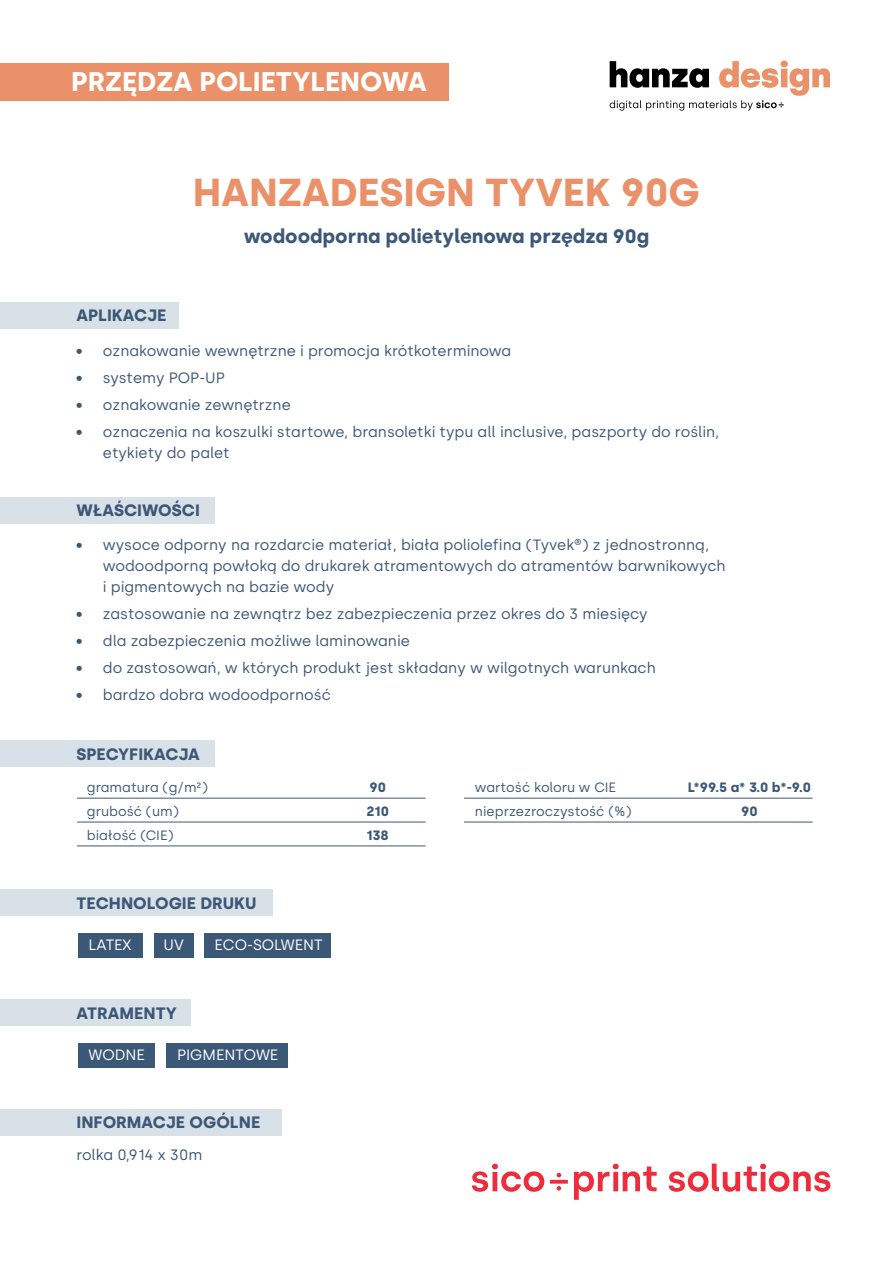
<style>
.page{position:relative;width:893px;height:1263px;background:#fff}
.page>*{position:absolute;margin:0;border:0;box-sizing:border-box;transform-origin:0 0}
.t1{font:700 39px "Silka";color:#eb9169}
.t2{font:700 27px "Silka";color:#fff}
.t3{font:700 19.5px "Silka";color:#3c5877}
.t4{font:700 16.5px "Silka";color:#3c5877}
.t5{font:15px/21px "Silka";color:#3c5877}
.t6{font:15px "Silka";color:#fff}
.t7{font:13.5px/24px "Silka";color:#3c5877}
.t8{font:700 13.5px/24px "Silka";color:#3c5877}
</style>
<div class="page">
<div style="left:0;top:303px;width:178px;height:26px;background:#d9e1e8"></div>
<div style="left:0;top:740px;width:215px;height:26px;background:#d9e1e8"></div>
<div style="left:0;top:890px;width:272px;height:26px;background:#d9e1e8"></div>
<div style="left:0;top:497px;width:215px;height:26px;background:#d9e1e8"></div>
<div style="left:0;top:63px;width:448px;height:38px;background:#eb9169"></div>
<hr style="left:77px;top:798px;width:349px;height:1px;background:#3c5877">
<hr style="left:77px;top:822px;width:349px;height:1px;background:#3c5877">
<hr style="left:77px;top:845px;width:349px;height:1px;background:#3c5877">
<hr style="left:464px;top:798px;width:348px;height:1px;background:#3c5877">
<hr style="left:464px;top:822px;width:348px;height:1px;background:#3c5877">
<div style="left:0;top:1109px;width:281px;height:26px;background:#d9e1e8"></div>
<div style="left:78px;top:934px;width:65px;height:24px;background:#3c5877"></div>
<div style="left:154px;top:934px;width:40px;height:24px;background:#3c5877"></div>
<div style="left:205px;top:934px;width:126px;height:24px;background:#3c5877"></div>
<div style="left:0;top:1000px;width:190px;height:26px;background:#d9e1e8"></div>
<div style="left:78px;top:1044px;width:77px;height:24px;background:#3c5877"></div>
<div style="left:166px;top:1044px;width:122px;height:24px;background:#3c5877"></div>
<svg style="left:472px;top:1164px;width:72px;height:28px"></svg>
<svg style="left:574px;top:1164px;width:83px;height:36px"></svg>
<svg style="left:669px;top:1163px;width:161px;height:29px"></svg>
<svg style="left:550px;top:1173px;width:18px;height:17px"></svg>
<svg style="left:610px;top:61px;width:220px;height:50px"></svg>
<h2 class="t2" style="left:71px;top:65px;width:357px">PRZĘDZA POLIETYLENOWA</h2>
<h1 class="t1" style="left:193px;top:169px;width:509px">HANZADESIGN TYVEK 90G</h1>
<h3 class="t3" style="left:244px;top:224px;width:407px">wodoodporna polietylenowa przędza 90g</h3>
<p class="t4" style="left:77px;top:305px;width:91px">APLIKACJE</p>
<p class="t5" style="left:76px;top:340px;width:437px">• oznakowanie wewnętrzne i promocja krótkoterminowa</p>
<p class="t5" style="left:76px;top:367px;width:150px">• systemy POP-UP</p>
<p class="t5" style="left:76px;top:394px;width:216px">• oznakowanie zewnętrzne</p>
<p class="t5" style="left:103px;top:421px;width:618px;text-indent:-27px">• oznaczenia na koszulki startowe, bransoletki typu all inclusive, paszporty do roślin, etykiety do palet</p>
<p class="t4" style="left:77px;top:500px;width:125px">WŁAŚCIWOŚCI</p>
<p class="t5" style="left:103px;top:535px;width:624px;text-indent:-27px">• wysoce odporny na rozdarcie materiał, biała poliolefina (Tyvek®) z jednostronną, wodoodporną powłoką do drukarek atramentowych do atramentów barwnikowych i pigmentowych na bazie wody</p>
<p class="t5" style="left:76px;top:604px;width:573px">• zastosowanie na zewnątrz bez zabezpieczenia przez okres do 3 miesięcy</p>
<p class="t5" style="left:76px;top:631px;width:335px">• dla zabezpieczenia możliwe laminowanie</p>
<p class="t5" style="left:76px;top:658px;width:581px">• do zastosowań, w których produkt jest składany w wilgotnych warunkach</p>
<p class="t5" style="left:76px;top:685px;width:257px">• bardzo dobra wodoodporność</p>
<p class="t4" style="left:77px;top:744px;width:125px">SPECYFIKACJA</p>
<p class="t7" style="left:87px;top:775px;width:122px">gramatura (g/m²) grubość (um) białość (CIE)</p>
<p class="t8" style="left:366px;top:775px;width:24px">90<br>210<br>138</p>
<p class="t8" style="left:688px;top:775px;width:125px;text-align:center">L*99.5 a* 3.0 b*-9.0<br>90</p>
<p class="t7" style="left:475px;top:775px;width:158px">wartość koloru w CIE nieprzezroczystość (%)</p>
<p class="t4" style="left:77px;top:893px;width:182px">TECHNOLOGIE DRUKU</p>
<p class="t6" style="left:88px;top:936px;width:45px">LATEX</p>
<p class="t6" style="left:164px;top:936px;width:22px">UV</p>
<p class="t6" style="left:215px;top:936px;width:110px">ECO-SOLWENT</p>
<p class="t4" style="left:77px;top:1003px;width:102px">ATRAMENTY</p>
<p class="t6" style="left:89px;top:1046px;width:58px">WODNE</p>
<p class="t6" style="left:177px;top:1046px;width:103px">PIGMENTOWE</p>
<p class="t4" style="left:77px;top:1112px;width:185px">INFORMACJE OGÓLNE</p>
<p class="t5" style="left:77px;top:1144px;width:127px">rolka 0,914 x 30m</p>
</div>
